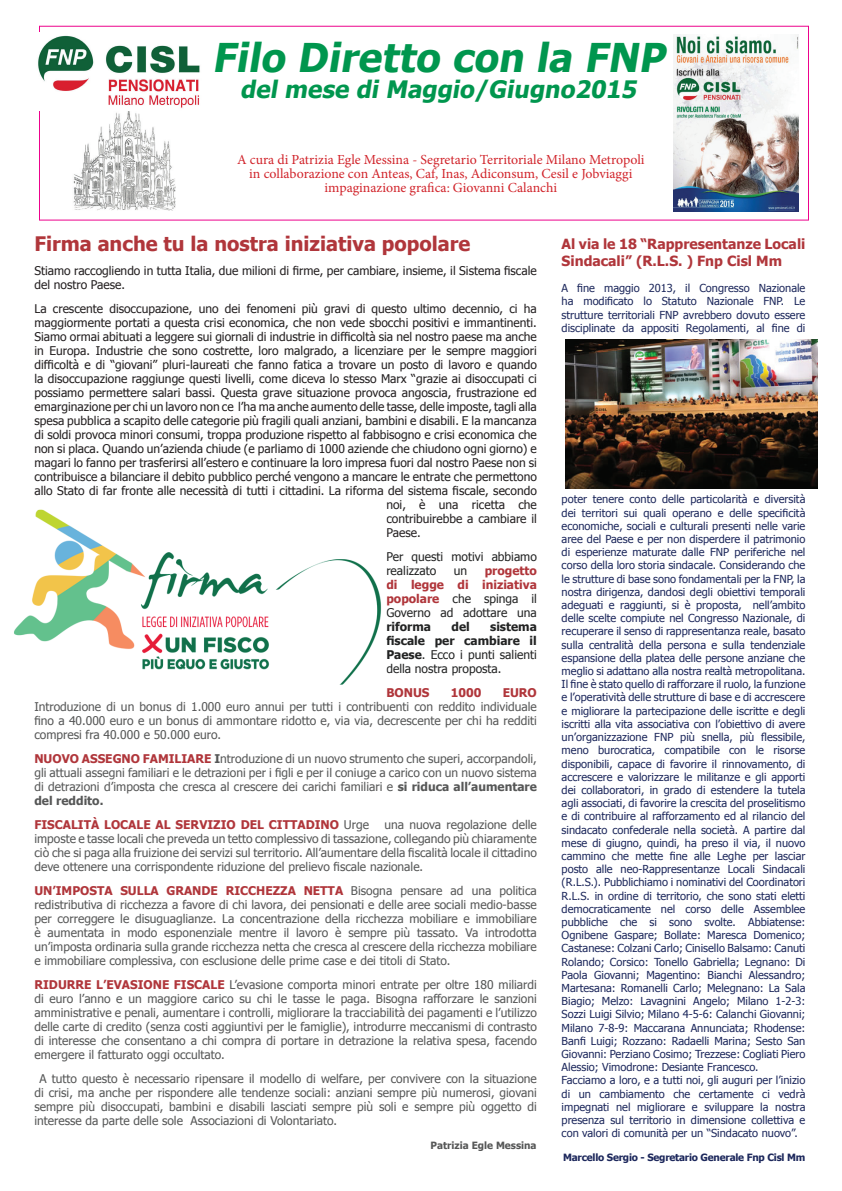
<style>
.page{position:relative;width:842px;height:1191px;background:#fff}
.page>*{position:absolute;margin:0;border:0;box-sizing:border-box;transform-origin:0 0}
.t1{font:italic 700 39.6px "Tahoma";color:#00964e}
.t2{font:italic 700 24px "Tahoma";color:#00964e}
.t3{font:700 20px "Tahoma";color:#b0363b}
.t4{font:700 14px/16.8px "Tahoma";color:#b0363b}
.t5{font:13.9px/13.9px "Minion Pro";color:#d1232a;text-align:center}
.t6{font:12px/14px "Tahoma";color:#565757;text-align:justify}
.t7{font:12px/14px "Tahoma";color:#231f20}
.t8{font:700 12px/14px "Tahoma";color:#b0363b;text-align:justify}
.t9{font:12px/14px "Tahoma";color:#222323}
.t10{font:700 12px "Tahoma";color:#222323}
.t11{font:11px/13.2px "Tahoma";color:#1d285c;text-align:justify}
.t12{font:700 10px "Tahoma";letter-spacing:-.02em;color:#1d285c}
.t13{font:700 10px "Tahoma";color:#565757}
.s1{font-weight:400;color:#222323}
.s2{font-weight:700}
.s3{font-weight:700;color:#b0363b}
.s4{font-weight:400;color:#565757}
</style>
<div class="page">
<img style="left:674px;top:35px;width:125px;height:176px">
<img style="left:73px;top:111px;width:103px;height:99px">
<img style="left:15px;top:511px;width:365px;height:172px">
<img style="left:38px;top:35px;width:162px;height:73px">
<img style="left:565px;top:339px;width:252px;height:150px">
<h1 class="t1" style="left:212px;top:30px;width:462px">Filo Diretto con la FNP</h1>
<h2 class="t2" style="left:240px;top:73px;width:402px">del mese di Maggio/Giugno2015</h2>
<p class="t5" style="left:237px;top:152px;width:409px">A cura di Patrizia Egle Messina - Segretario Territoriale Milano Metropoli in collaborazione con Anteas, Caf, Inas, Adiconsum, Cesil e Jobviaggi impaginazione grafica: Giovanni Calanchi</p>
<h3 class="t3" style="left:34px;top:229px;width:437px">Firma anche tu la nostra iniziativa popolare</h3>
<p class="t7" style="left:34px;top:263px;width:504px">Stiamo raccogliendo in tutta Italia, due milioni di firme, per cambiare, insieme, il Sistema fiscale del nostro Paese.</p>
<p class="t7" style="left:34px;top:301px;width:504px">La crescente disoccupazione, uno dei fenomeni più gravi di questo ultimo decennio, ci ha</p>
<p class="t7" style="left:34px;top:315px;width:504px">maggiormente portati a questa crisi economica, che non vede sbocchi positivi e immantinenti.</p>
<p class="t7" style="left:34px;top:329px;width:504px">Siamo ormai abituati a leggere sui giornali di industrie in difficoltà sia nel nostro paese ma anche</p>
<p class="t7" style="left:34px;top:343px;width:504px">in Europa. Industrie che sono costrette, loro malgrado, a licenziare per le sempre maggiori</p>
<p class="t7" style="left:34px;top:357px;width:504px">difficoltà e di “giovani” pluri-laureati che fanno fatica a trovare un posto di lavoro e quando</p>
<p class="t7" style="left:34px;top:371px;width:504px">la disoccupazione raggiunge questi livelli, come diceva lo stesso Marx “grazie ai disoccupati ci</p>
<p class="t7" style="left:34px;top:385px;width:504px">possiamo permettere salari bassi. Questa grave situazione provoca angoscia, frustrazione ed</p>
<p class="t7" style="left:34px;top:399px;width:504px">emarginazione per chi un lavoro non ce l’ha ma anche aumento delle tasse, delle imposte, tagli alla</p>
<p class="t7" style="left:34px;top:413px;width:504px">spesa pubblica a scapito delle categorie più fragili quali anziani, bambini e disabili. E la mancanza</p>
<p class="t7" style="left:34px;top:427px;width:504px">di soldi provoca minori consumi, troppa produzione rispetto al fabbisogno e crisi economica che</p>
<p class="t7" style="left:34px;top:441px;width:504px">non si placa. Quando un’azienda chiude (e parliamo di 1000 aziende che chiudono ogni giorno) e</p>
<p class="t7" style="left:34px;top:455px;width:504px">magari lo fanno per trasferirsi all’estero e continuare la loro impresa fuori dal nostro Paese non si</p>
<p class="t7" style="left:34px;top:469px;width:504px">contribuisce a bilanciare il debito pubblico perché vengono a mancare le entrate che permettono</p>
<p class="t7" style="left:34px;top:483px;width:504px">allo Stato di far fronte alle necessità di tutti i cittadini. La riforma del sistema fiscale, secondo</p>
<p class="t7" style="left:386px;top:497px;width:152px">noi, è una ricetta che</p>
<p class="t7" style="left:386px;top:511px;width:152px">contribuirebbe a cambiare il</p>
<p class="t7" style="left:386px;top:525px;width:36px">Paese.</p>
<p class="t9" style="left:386px;top:549px;width:152px">Per questi motivi abbiamo realizzato</p>
<p class="t8" style="left:386px;top:563px;width:152px;text-indent:98px">progetto di legge di iniziativa popolare <span class="s1">che spinga il Governo ad adottare una</span></p>
<p class="t10" style="left:386px;top:618px;width:46px">riforma</p>
<p class="t10" style="left:451px;top:618px;width:20px">del</p>
<p class="t9" style="left:454px;top:563px;width:15px">un</p>
<p class="t9" style="left:386px;top:619px;width:152px;text-align:justify;text-indent:104px"><span class="s2">sistema fiscale per cambiare il Paese</span>. Ecco i punti salienti della nostra proposta.</p>
<p class="t8" style="left:386px;top:685px;width:45px">BONUS</p>
<p class="t8" style="left:451px;top:685px;width:32px">1000</p>
<p class="t8" style="left:503px;top:685px;width:36px">EURO</p>
<p class="t6" style="left:34px;top:699px;width:504px">Introduzione di un bonus di 1.000 euro annui per tutti i contribuenti con reddito individuale fino a 40.000 euro e un bonus di ammontare ridotto e, via via, decrescente per chi ha redditi compresi fra 40.000 e 50.000 euro.</p>
<p class="t6" style="left:34px;top:751px;width:504px"><span class="s3">NUOVO ASSEGNO FAMILIARE</span> <span class="s2">I</span>ntroduzione di un nuovo strumento che superi, accorpandoli, gli attuali assegni familiari e le detrazioni per i figli e per il coniuge a carico con un nuovo sistema di detrazioni d’imposta che cresca al crescere dei carichi familiari e <span class="s2">si riduca all’aumentare del reddito.</span></p>
<p class="t8" style="left:34px;top:817px;width:336px">FISCALITÀ LOCALE AL SERVIZIO DEL CITTADINO <span class="s4">Urge</span></p>
<p class="t6" style="left:34px;top:817px;width:504px;text-indent:350px">una nuova regolazione delle imposte e tasse locali che preveda un tetto complessivo di tassazione, collegando più chiaramente ciò che si paga alla fruizione dei servizi sul territorio. All’aumentare della fiscalità locale il cittadino deve ottenere una corrispondente riduzione del prelievo fiscale nazionale.</p>
<p class="t6" style="left:34px;top:883px;width:504px"><span class="s3">UN’IMPOSTA SULLA GRANDE RICCHEZZA NETTA</span> Bisogna pensare ad una politica redistributiva di ricchezza a favore di chi lavora, dei pensionati e delle aree sociali medio-basse per correggere le disuguaglianze. La concentrazione della ricchezza mobiliare e immobiliare è aumentata in modo esponenziale mentre il lavoro è sempre più tassato. Va introdotta un’imposta ordinaria sulla grande ricchezza netta che cresca al crescere della ricchezza mobiliare e immobiliare complessiva, con esclusione delle prime case e dei titoli di Stato.</p>
<p class="t6" style="left:34px;top:977px;width:504px"><span class="s3">RIDURRE L’EVASIONE FISCALE</span> L’evasione comporta minori entrate per oltre 180 miliardi di euro l’anno e un maggiore carico su chi le tasse le paga. Bisogna rafforzare le sanzioni amministrative e penali, aumentare i controlli, migliorare la tracciabilità dei pagamenti e l’utilizzo delle carte di credito (senza costi aggiuntivi per le famiglie), introdurre meccanismi di contrasto di interesse che consentano a chi compra di portare in detrazione la relativa spesa, facendo emergere il fatturato oggi occultato.</p>
<p class="t6" style="left:34px;top:1071px;width:504px;text-indent:5px">A tutto questo è necessario ripensare il modello di welfare, per convivere con la situazione di crisi, ma anche per rispondere alle tendenze sociali: anziani sempre più numerosi, giovani sempre più disoccupati, bambini e disabili lasciati sempre più soli e sempre più oggetto di interesse da parte delle sole Associazioni di Volontariato.</p>
<p class="t13" style="left:430px;top:1138px;width:108px">Patrizia Egle Messina</p>
<p class="t4" style="left:562px;top:234px;width:245px">Al via le 18 “Rappresentanze Locali<br>Sindacali” (R.L.S. ) Fnp Cisl Mm</p>
<p class="t11" style="left:562px;top:281px;width:245px">A fine maggio 2013, il Congresso Nazionale ha modificato lo Statuto Nazionale FNP. Le strutture territoriali FNP avrebbero dovuto essere disciplinate da appositi Regolamenti, al fine di</p>
<p class="t11" style="left:562px;top:492px;width:245px;text-align:left">poter tenere conto delle particolarità e diversità dei territori sui quali operano e delle specificità economiche, sociali e culturali presenti nelle varie aree del Paese e per non disperdere il patrimonio di esperienze maturate dalle FNP periferiche nel corso della loro storia sindacale. Considerando che le strutture di base sono fondamentali per la FNP, la nostra dirigenza, dandosi degli obiettivi temporali adeguati e raggiunti, si è proposta, nell’ambito delle scelte compiute nel Congresso Nazionale, di recuperare il senso di rappresentanza reale, basato sulla centralità della persona e sulla tendenziale espansione della platea delle persone anziane che meglio si adattano alla nostra realtà metropolitana.<br>Il fine è stato quello di rafforzare il ruolo, la funzione e l’operatività delle strutture di base e di accrescere e migliorare la partecipazione delle iscritte e degli iscritti alla vita associativa con l’obiettivo di avere un’organizzazione FNP più snella, più flessibile, meno burocratica, compatibile con le risorse disponibili, capace di favorire il rinnovamento, di accrescere e valorizzare le militanze e gli apporti dei collaboratori, in grado di estendere la tutela agli associati, di favorire la crescita del proselitismo e di contribuire al rafforzamento ed al rilancio del sindacato confederale nella società. A partire dal mese di giugno, quindi, ha preso il via, il nuovo cammino che mette fine alle Leghe per lasciar posto alle neo-Rappresentanze Locali Sindacali (R.L.S.). Pubblichiamo i nominativi del Coordinatori R.L.S. in ordine di territorio, che sono stati eletti democraticamente nel corso delle Assemblee pubbliche che si sono svolte. Abbiatense:<br>Ognibene Gaspare; Bollate: Maresca Domenico; Castanese: Colzani Carlo; Cinisello Balsamo: Canuti Rolando; Corsico: Tonello Gabriella; Legnano: Di Paola Giovanni; Magentino: Bianchi Alessandro; Martesana: Romanelli Carlo; Melegnano: La Sala Biagio; Melzo: Lavagnini Angelo; Milano 1-2-3:<br>Sozzi Luigi Silvio; Milano 4-5-6: Calanchi Giovanni; Milano 7-8-9: Maccarana Annunciata; Rhodense:<br>Banfi Luigi; Rozzano: Radaelli Marina; Sesto San Giovanni: Perziano Cosimo; Trezzese: Cogliati Piero Alessio; Vimodrone: Desiante Francesco.<br>Facciamo a loro, e a tutti noi, gli auguri per l’inizio di un cambiamento che certamente ci vedrà impegnati nel migliorare e sviluppare la nostra presenza sul territorio in dimensione collettiva e con valori di comunità per un “Sindacato nuovo”.</p>
<p class="t12" style="left:563px;top:1150px;width:244px">Marcello Sergio - Segretario Generale Fnp Cisl Mm</p>
</div>
